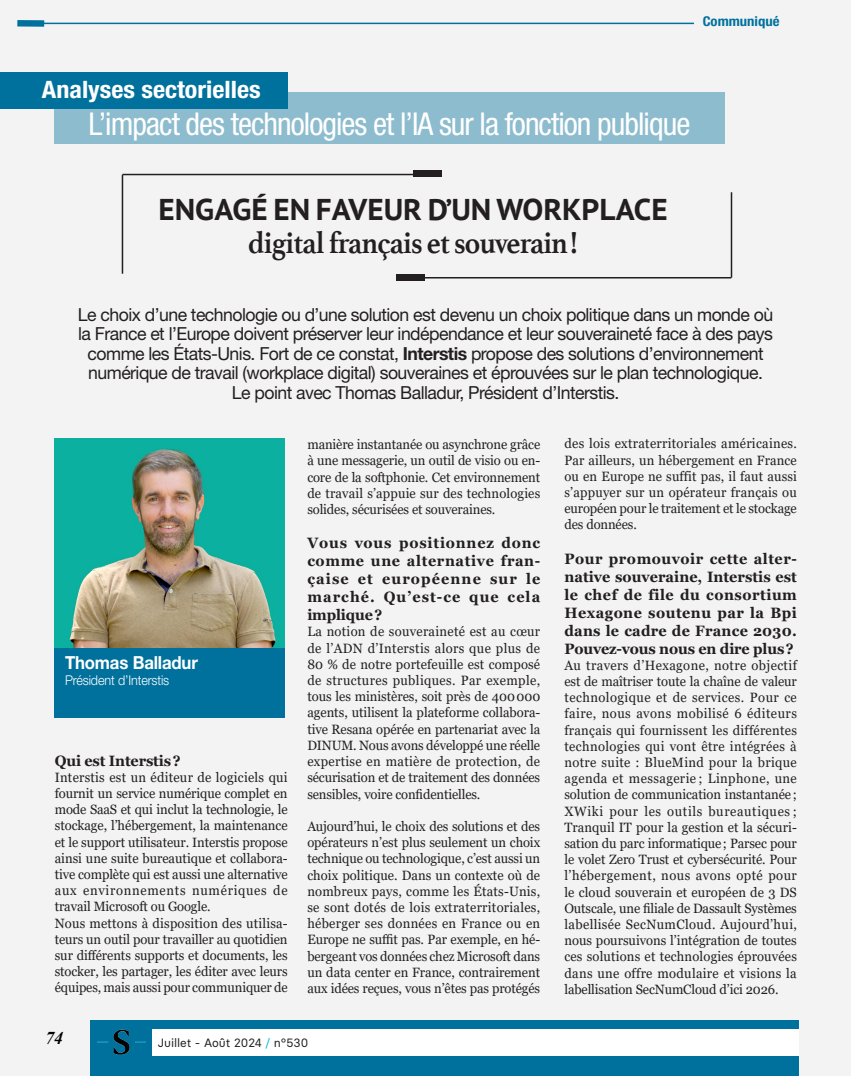
<style>
.page{position:relative;width:851px;height:1076px;background:#fff}
.page>*{position:absolute;margin:0;border:0;box-sizing:border-box;transform-origin:0 0}
.t1{font:condensed 31.5px "Helvetica Neue LT Std";letter-spacing:-.03em;color:#fff}
.t2{font:700 31.5px "Athelas";letter-spacing:-.03em;color:#231f20;scale:.92 1}
.t3{font:700 30px "PT Sans Caption";color:#231f20;scale:.96 1}
.t4{font:700 condensed 24px "Helvetica Neue LT Std";color:#fff;scale:1.09 1}
.CHAPO{font:18px/19.5px "Helvetica Neue LT Std";letter-spacing:-.03em;color:#231f20;text-align:center}
.CHAPO-2{font:700 18px "Helvetica Neue LT Std";letter-spacing:-.01em;color:#fff;scale:.93 1}
.t5{font:italic 700 18px "Times New Roman";color:#000}
.COURANT{font:700 15px/18px "Georgia";letter-spacing:.015em;color:#231f20;text-align:justify;scale:.96 1}
.COURANT-2{font:700 15px "Georgia";letter-spacing:-.01em;color:#231f20;scale:.96 1}
.COURANT-3{font:13.5px/16.2px "Georgia";letter-spacing:-.01em;color:#231f20;text-align:justify;scale:.96 1}
.CHAPO-3{font:300 13.5px "Helvetica Neue LT Std";letter-spacing:-.01em;color:#fff;scale:.93 1}
.t6{font:700 condensed 13.5px "Helvetica Neue LT Std";color:#00719d;scale:1.09 1}
.t7{font:12px "Basier Circle";color:#231f20}
.s1{font-weight:700}
.s2{color:#00b4dc}
</style>
<div class="page">
<div style="left:0;top:0;width:850px;height:1076px;background:#f3f3f3"></div>
<div style="left:90px;top:1020px;width:708px;height:56px;background:#00719d"></div>
<div style="left:152px;top:1029px;width:646px;height:27px;background:#fff"></div>
<img style="left:98px;top:1029px;width:47px;height:26px">
<div style="left:54px;top:92px;width:670px;height:52px;background:#8dbcce"></div>
<div style="left:0;top:72px;width:287px;height:36px;background:#00719d"></div>
<div style="left:17px;top:20px;width:27px;height:7px;background:#00719d"></div>
<hr style="left:26px;top:23px;width:667px;height:1px;background:#00719d">
<img style="left:54px;top:438px;width:230px;height:210px">
<div style="left:54px;top:648px;width:230px;height:70px;background:#00719d"></div>
<hr style="left:730px;top:192px;width:2px;height:86px;background:#231f20">
<hr style="left:409px;top:277px;width:322px;height:1px;background:#231f20">
<div style="left:396px;top:275px;width:29px;height:6px;background:#231f20"></div>
<hr style="left:122px;top:174px;width:303px;height:1px;background:#231f20">
<hr style="left:122px;top:175px;width:1px;height:99px;background:#231f20">
<div style="left:413px;top:171px;width:29px;height:6px;background:#231f20"></div>
<p class="t6" style="left:702px;top:13px;width:72px">Communiqué</p>
<h3 class="t4" style="left:42px;top:75px;width:202px">Analyses sectorielles</h3>
<h1 class="t1" style="left:88px;top:105px;width:603px">L’impact des technologies et l’IA sur la fonction publique</h1>
<p class="t3" style="left:158px;top:190px;width:532px">ENGAGÉ EN FAVEUR D’UN WORKPLACE</p>
<p class="t2" style="left:248px;top:217px;width:359px">digital français et souverain!</p>
<p class="CHAPO" style="left:78px;top:304px;width:696px">Le choix d’une technologie ou d’une solution est devenu un choix politique dans un monde où</p>
<p class="CHAPO" style="left:78px;top:324px;width:696px">la France et l’Europe doivent préserver leur indépendance et leur souveraineté face à des pays comme les États-Unis. Fort de ce constat, <span class="s1">Interstis</span> propose des solutions d’environnement numérique de travail (workplace digital) souveraines et éprouvées sur le plan technologique.</p>
<p class="CHAPO" style="left:232px;top:382px;width:389px">Le point avec Thomas Balladur, Président d’Interstis.</p>
<p class="CHAPO-2" style="left:65px;top:651px;width:144px">Thomas Balladur</p>
<p class="CHAPO-3" style="left:65px;top:672px;width:114px">Président d’Interstis</p>
<p class="COURANT-2" style="left:55px;top:751px;width:133px">Qui est Interstis?</p>
<p class="COURANT-3" style="left:55px;top:769px;width:244px">Interstis est un éditeur de logiciels qui fournit un service numérique complet en mode SaaS et qui inclut la technologie, le stockage, l’hébergement, la maintenance et le support utilisateur. Interstis propose ainsi une suite bureautique et collabora&shy;tive complète qui est aussi une alternative aux environnements numériques de travail Microsoft ou Google.</p>
<p class="COURANT-3" style="left:55px;top:915px;width:244px">Nous mettons à disposition des utilisa&shy;teurs un outil pour travailler au quotidien sur différents supports et documents, les stocker, les partager, les éditer avec leurs équipes, mais aussi pour communiquer de</p>
<p class="COURANT-3" style="left:307px;top:437px;width:244px">manière instantanée ou asynchrone grâce à une messagerie, un outil de visio ou en&shy;core de la softphonie. Cet environnement de travail s’appuie sur des technologies solides, sécurisées et souveraines.</p>
<p class="COURANT" style="left:307px;top:534px;width:244px">Vous vous positionnez donc comme une alternative fran&shy;çaise et européenne sur le marché. Qu’est-ce que cela implique?</p>
<p class="COURANT-3" style="left:307px;top:624px;width:244px">La notion de souveraineté est au cœur de l’ADN d’Interstis alors que plus de 80 % de notre portefeuille est composé de structures publiques. Par exemple, tous les ministères, soit près de 400000 agents, utilisent la plateforme collabora&shy;tive Resana opérée en partenariat avec la DINUM. Nous avons développé une réelle expertise en matière de protection, de sécurisation et de traitement des données sensibles, voire confidentielles.</p>
<p class="COURANT-3" style="left:307px;top:818px;width:244px">Aujourd’hui, le choix des solutions et des opérateurs n’est plus seulement un choix technique ou technologique, c’est aussi un choix politique. Dans un contexte où de nombreux pays, comme les États-Unis, se sont dotés de lois extraterritoriales, héberger ses données en France ou en Europe ne suffit pas. Par exemple, en hé&shy;bergeant vos données chez Microsoft dans un data center en France, contrairement aux idées reçues, vous n’êtes pas protégés</p>
<h3 class="t5" style="left:45px;top:1025px;width:20px">74</h3>
<p class="t7" style="left:158px;top:1035px;width:152px">Juillet - Août 2024 <span class="s2">/</span> n°530</p>
<p class="COURANT-3" style="left:564px;top:436px;width:244px">des lois extraterritoriales américaines.<br>Par ailleurs, un hébergement en France ou en Europe ne suffit pas, il faut aussi s’appuyer sur un opérateur français ou européen pour le traitement et le stockage des données.</p>
<p class="COURANT" style="left:564px;top:549px;width:244px">Pour promouvoir cette alter&shy;native souveraine, Interstis est le chef de file du consortium Hexagone soutenu par la Bpi dans le cadre de France 2030.<br>Pouvez-vous nous en dire plus?</p>
<p class="COURANT-3" style="left:564px;top:657px;width:244px">Au travers d’Hexagone, notre objectif est de maîtriser toute la chaîne de valeur technologique et de services. Pour ce faire, nous avons mobilisé 6 éditeurs français qui fournissent les différentes technologies qui vont être intégrées à notre suite : BlueMind pour la brique agenda et messagerie ; Linphone, une solution de communication instantanée ; XWiki pour les outils bureautiques ; Tranquil IT pour la gestion et la sécuri&shy;sation du parc informatique; Parsec pour le volet Zero Trust et cybersécurité. Pour l’hébergement, nous avons opté pour le cloud souverain et européen de 3 DS Outscale, une filiale de Dassault Systèmes labellisée SecNumCloud. Aujourd’hui, nous poursuivons l’intégration de toutes ces solutions et technologies éprouvées dans une offre modulaire et visions la labellisation SecNumCloud d’ici 2026.</p>
</div>
